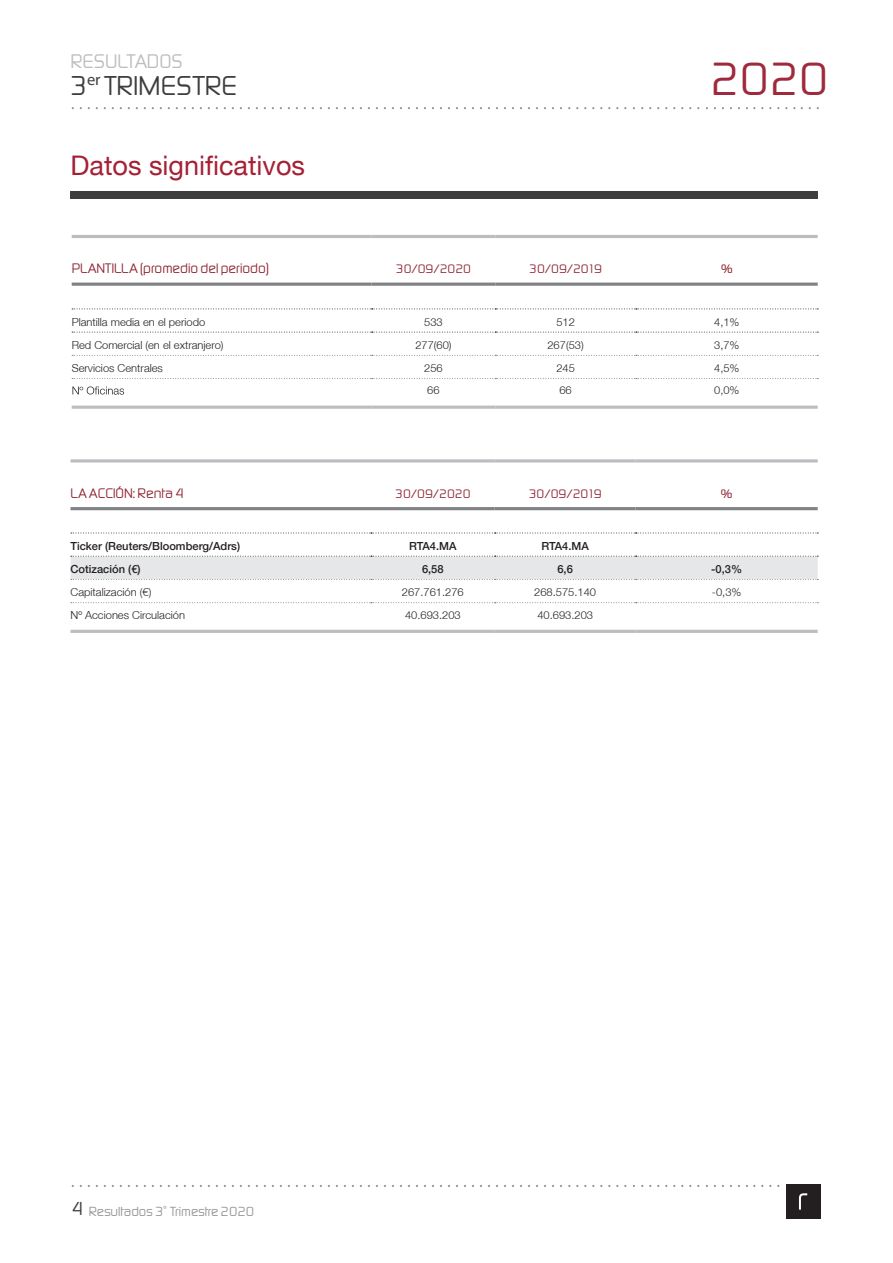
<style>
.page{position:relative;width:893px;height:1263px;background:#fff}
.page>*{position:absolute;margin:0;border:0;box-sizing:border-box;transform-origin:0 0}
.t1{font:300 48.15px "Digital Sans";color:#9f2a3d}
.t2{font:300 28.2px "Digital Sans";color:#3e3e3f}
.t3{font:27px "Helvetica Neue LT";color:#a62035}
.t4{font:300 20.4px "Digital Sans";color:#bcbdc0}
.t5{font:300 19.5px "Digital Sans";color:#3e3e3f}
.t6{font:300 14.25px "Digital Sans";color:#8d2431}
.t7{font:300 13.65px "Digital Sans";color:#939598}
.t8{font:300 12.75px "Digital Sans";color:#8d2431}
.t9{font:300 11.1px "Helvetica Neue LT";color:#231f20}
.t10{font:500 11.1px "Helvetica Neue LT";color:#231f20}
</style>
<div class="page">
<div style="left:71px;top:191px;width:747px;height:7px;background:#3e3e3f"></div>
<svg style="left:72px;top:107px;width:747px;height:2px"></svg>
<svg style="left:72px;top:1185px;width:707px;height:2px"></svg>
<div style="left:786px;top:1184px;width:34px;height:34px;background:#231f20"></div>
<svg style="left:799px;top:1193px;width:8px;height:16px"></svg>
<svg style="left:72px;top:309px;width:746px;height:97px"></svg>
<svg style="left:72px;top:355px;width:746px;height:1px"></svg>
<hr style="left:72px;top:235px;width:300px;height:3px;background:#bcbdc0">
<hr style="left:72px;top:283px;width:300px;height:3px;background:#808285">
<hr style="left:372px;top:235px;width:123px;height:3px;background:#bcbdc0">
<hr style="left:372px;top:283px;width:123px;height:3px;background:#808285">
<hr style="left:495px;top:235px;width:141px;height:3px;background:#bcbdc0">
<hr style="left:495px;top:283px;width:141px;height:3px;background:#808285">
<hr style="left:636px;top:235px;width:182px;height:3px;background:#bcbdc0">
<hr style="left:636px;top:283px;width:182px;height:3px;background:#808285">
<svg style="left:72px;top:378px;width:746px;height:1px"></svg>
<hr style="left:72px;top:406px;width:300px;height:3px;background:#bcbdc0">
<hr style="left:372px;top:406px;width:123px;height:3px;background:#bcbdc0">
<hr style="left:495px;top:406px;width:141px;height:3px;background:#bcbdc0">
<hr style="left:636px;top:406px;width:182px;height:3px;background:#bcbdc0">
<svg style="left:72px;top:308px;width:746px;height:1px"></svg>
<svg style="left:72px;top:332px;width:746px;height:1px"></svg>
<svg style="left:72px;top:386px;width:52px;height:9px"></svg>
<svg style="left:71px;top:555px;width:747px;height:75px"></svg>
<hr style="left:71px;top:459px;width:300px;height:3px;background:#bcbdc0">
<hr style="left:71px;top:507px;width:300px;height:3px;background:#808285">
<hr style="left:371px;top:459px;width:124px;height:3px;background:#bcbdc0">
<hr style="left:371px;top:507px;width:124px;height:3px;background:#808285">
<hr style="left:495px;top:459px;width:141px;height:3px;background:#bcbdc0">
<hr style="left:495px;top:507px;width:141px;height:3px;background:#808285">
<hr style="left:636px;top:459px;width:182px;height:3px;background:#bcbdc0">
<hr style="left:636px;top:507px;width:182px;height:3px;background:#808285">
<svg style="left:71px;top:602px;width:747px;height:1px"></svg>
<hr style="left:71px;top:630px;width:300px;height:3px;background:#bcbdc0">
<hr style="left:371px;top:630px;width:124px;height:3px;background:#bcbdc0">
<hr style="left:495px;top:630px;width:141px;height:3px;background:#bcbdc0">
<hr style="left:636px;top:630px;width:182px;height:3px;background:#bcbdc0">
<svg style="left:71px;top:533px;width:747px;height:1px"></svg>
<svg style="left:71px;top:556px;width:747px;height:24px"></svg>
<h3 class="t4" style="left:71px;top:50px;width:113px">RESULTADOS</h3>
<h2 class="t2" style="left:70px;top:70px;width:169px">3<sup>er</sup> TRIMESTRE</h2>
<h3 class="t3" style="left:71px;top:149px;width:236px">Datos significativos</h3>
<h1 class="t1" style="left:710px;top:52px;width:120px">2020</h1>
<p class="t6" style="left:72px;top:260px;width:199px">PLANTILLA (promedio del periodo)</p>
<p class="t8" style="left:396px;top:262px;width:77px">30/09/2020</p>
<p class="t8" style="left:529px;top:262px;width:74px">30/09/2019</p>
<p class="t8" style="left:721px;top:262px;width:13px">%</p>
<p class="t9" style="left:72px;top:315px;width:135px">Plantilla media en el periodo</p>
<p class="t9" style="left:424px;top:315px;width:20px">533</p>
<p class="t9" style="left:556px;top:315px;width:20px">512</p>
<p class="t9" style="left:714px;top:315px;width:27px">4,1%</p>
<p class="t9" style="left:72px;top:338px;width:153px">Red Comercial (en el extranjero)</p>
<p class="t9" style="left:415px;top:338px;width:38px">277(60)</p>
<p class="t9" style="left:547px;top:338px;width:38px">267(53)</p>
<p class="t9" style="left:714px;top:338px;width:27px">3,7%</p>
<p class="t9" style="left:72px;top:361px;width:93px">Servicios Centrales</p>
<p class="t9" style="left:424px;top:361px;width:20px">256</p>
<p class="t9" style="left:556px;top:361px;width:20px">245</p>
<p class="t9" style="left:714px;top:361px;width:27px">4,5%</p>
<p class="t9" style="left:427px;top:384px;width:14px">66</p>
<p class="t9" style="left:559px;top:384px;width:14px">66</p>
<p class="t9" style="left:714px;top:384px;width:27px">0,0%</p>
<p class="t6" style="left:71px;top:485px;width:115px">LA ACCIÓN: Renta 4</p>
<p class="t8" style="left:395px;top:486px;width:77px">30/09/2020</p>
<p class="t8" style="left:529px;top:486px;width:74px">30/09/2019</p>
<p class="t8" style="left:721px;top:486px;width:13px">%</p>
<p class="t10" style="left:71px;top:539px;width:171px">Ticker (Reuters/Bloomberg/Adrs)</p>
<p class="t10" style="left:409px;top:539px;width:49px">RTA4.MA</p>
<p class="t10" style="left:542px;top:539px;width:49px">RTA4.MA</p>
<p class="t10" style="left:71px;top:562px;width:72px">Cotización (€)</p>
<p class="t10" style="left:422px;top:562px;width:23px">6,58</p>
<p class="t10" style="left:557px;top:562px;width:17px">6,6</p>
<p class="t10" style="left:711px;top:562px;width:32px">-0,3%</p>
<p class="t9" style="left:71px;top:586px;width:82px">Capitalización (€)</p>
<p class="t9" style="left:402px;top:586px;width:63px">267.761.276</p>
<p class="t9" style="left:534px;top:586px;width:63px">268.575.140</p>
<p class="t9" style="left:712px;top:586px;width:31px">-0,3%</p>
<p class="t9" style="left:71px;top:608px;width:116px">Nº Acciones Circulación</p>
<p class="t9" style="left:405px;top:608px;width:57px">40.693.203</p>
<p class="t9" style="left:537px;top:608px;width:57px">40.693.203</p>
<h3 class="t5" style="left:72px;top:1197px;width:14px">4</h3>
<p class="t7" style="left:89px;top:1203px;width:167px">Resultados 3<sup>º</sup> Trimestre 2020</p>
</div>
